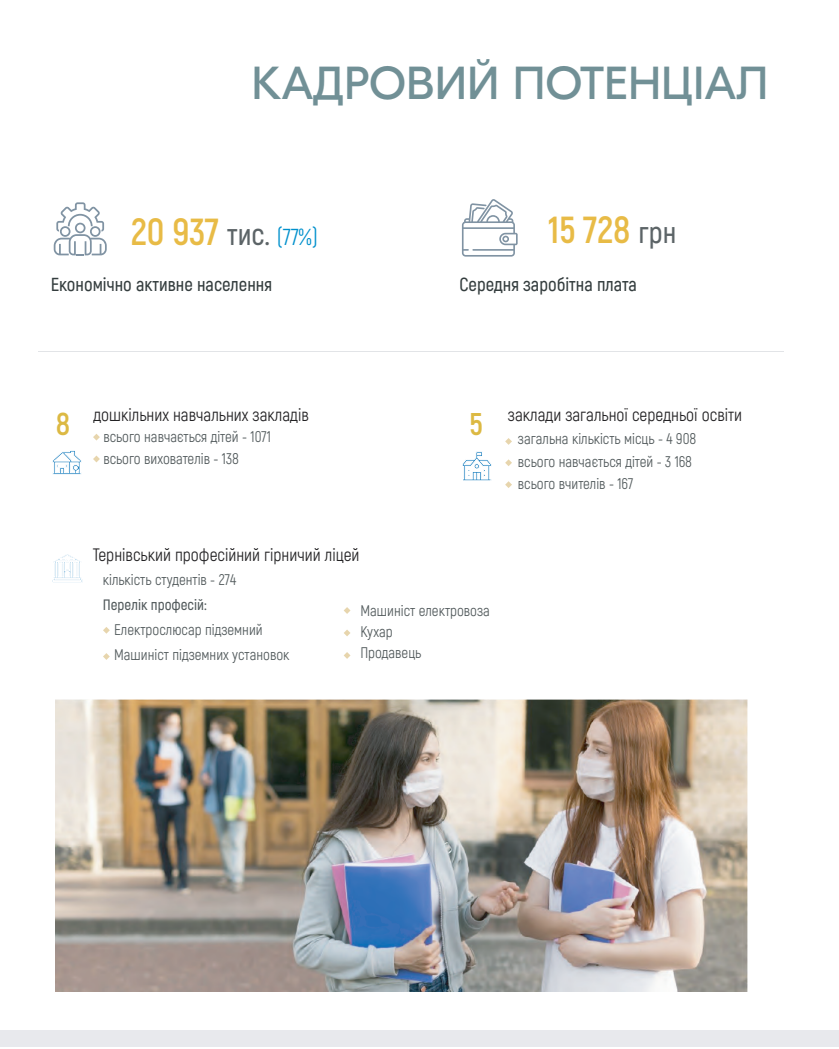
<style>
.page{position:relative;width:839px;height:1049px;background:#fff}
.page>*{position:absolute;margin:0;border:0;box-sizing:border-box;transform-origin:0 0}
.t1{font:46.25px "GT Eesti Pro Display";color:#719096}
.t2{font:700 37.5px "Akrobat";color:#e8bb46}
.t3{font:700 31.25px "Akrobat";color:#dcb943}
.t4{font:600 18.75px "Akrobat";color:#343d3e}
.t5{font:17.5px "Akrobat";color:#232224}
.t6{font:15px/22.5px "Akrobat";color:#525a5c}
.t7{font:600 15px "Akrobat";color:#525a5c}
.s1{font-weight:600;font-size:30px;color:#5c6467}
.s2{font-weight:400;font-size:22.5px;color:#0090cc}
</style>
<div class="page">
<div style="left:0;top:1036px;width:23px;height:11px;background:#e2e5e9"></div>
<div style="left:0;top:1029px;width:839px;height:17px;background:#e8e9ed"></div>
<svg style="left:54px;top:202px;width:53px;height:53px"></svg>
<svg style="left:462px;top:199px;width:56px;height:58px"></svg>
<hr style="left:39px;top:351px;width:745px;height:1px;background:#c5c9cf">
<svg style="left:52px;top:450px;width:29px;height:24px"></svg>
<svg style="left:462px;top:451px;width:29px;height:30px"></svg>
<svg style="left:505px;top:438px;width:7px;height:7px"></svg>
<svg style="left:505px;top:459px;width:7px;height:7px"></svg>
<svg style="left:505px;top:481px;width:7px;height:7px"></svg>
<svg style="left:93px;top:434px;width:7px;height:6px"></svg>
<svg style="left:93px;top:455px;width:7px;height:7px"></svg>
<svg style="left:52px;top:554px;width:30px;height:29px"></svg>
<svg style="left:103px;top:627px;width:7px;height:7px"></svg>
<svg style="left:103px;top:653px;width:7px;height:7px"></svg>
<svg style="left:344px;top:607px;width:6px;height:7px"></svg>
<svg style="left:344px;top:629px;width:6px;height:7px"></svg>
<svg style="left:344px;top:652px;width:6px;height:7px"></svg>
<img style="left:55px;top:700px;width:692px;height:291px">
<h1 class="t1" style="left:252px;top:58px;width:518px">КАДРОВИЙ ПОТЕНЦІАЛ</h1>
<h2 class="t2" style="left:131px;top:209px;width:188px">20 937 <span class="s1">тис.</span> <span class="s2">(77%)</span></h2>
<h2 class="t2" style="left:548px;top:206px;width:130px">15 728 <span class="s1">грн</span></h2>
<p class="t4" style="left:51px;top:273px;width:223px">Економічно активне населення</p>
<p class="t4" style="left:459px;top:273px;width:179px">Середня заробітна плата</p>
<h3 class="t3" style="left:56px;top:405px;width:16px">8</h3>
<p class="t5" style="left:93px;top:404px;width:217px">дошкільних навчальних закладів</p>
<p class="t6" style="left:103px;top:425px;width:169px">всього навчається дітей - 1071 всього вихователів - 138</p>
<h3 class="t3" style="left:469px;top:405px;width:15px">5</h3>
<p class="t5" style="left:508px;top:404px;width:236px">заклади загальної середньої освіти</p>
<p class="t6" style="left:518px;top:428px;width:180px">загальна кількість місць - 4 908 всього навчається дітей - 3 168 всього вчителів - 167</p>
<p class="t5" style="left:93px;top:544px;width:268px">Тернівський професійний гірничий ліцей</p>
<p class="t6" style="left:103px;top:568px;width:135px">кількість студентів - 274</p>
<p class="t7" style="left:103px;top:595px;width:105px">Перелік професій:</p>
<p class="t6" style="left:114px;top:617px;width:177px;line-height:25px">Електрослюсар підземний<br>Машиніст підземних установок</p>
<p class="t6" style="left:360px;top:600px;width:131px;line-height:21.2px">Машиніст електровоза<br>Кухар<br>Продавець</p>
</div>
